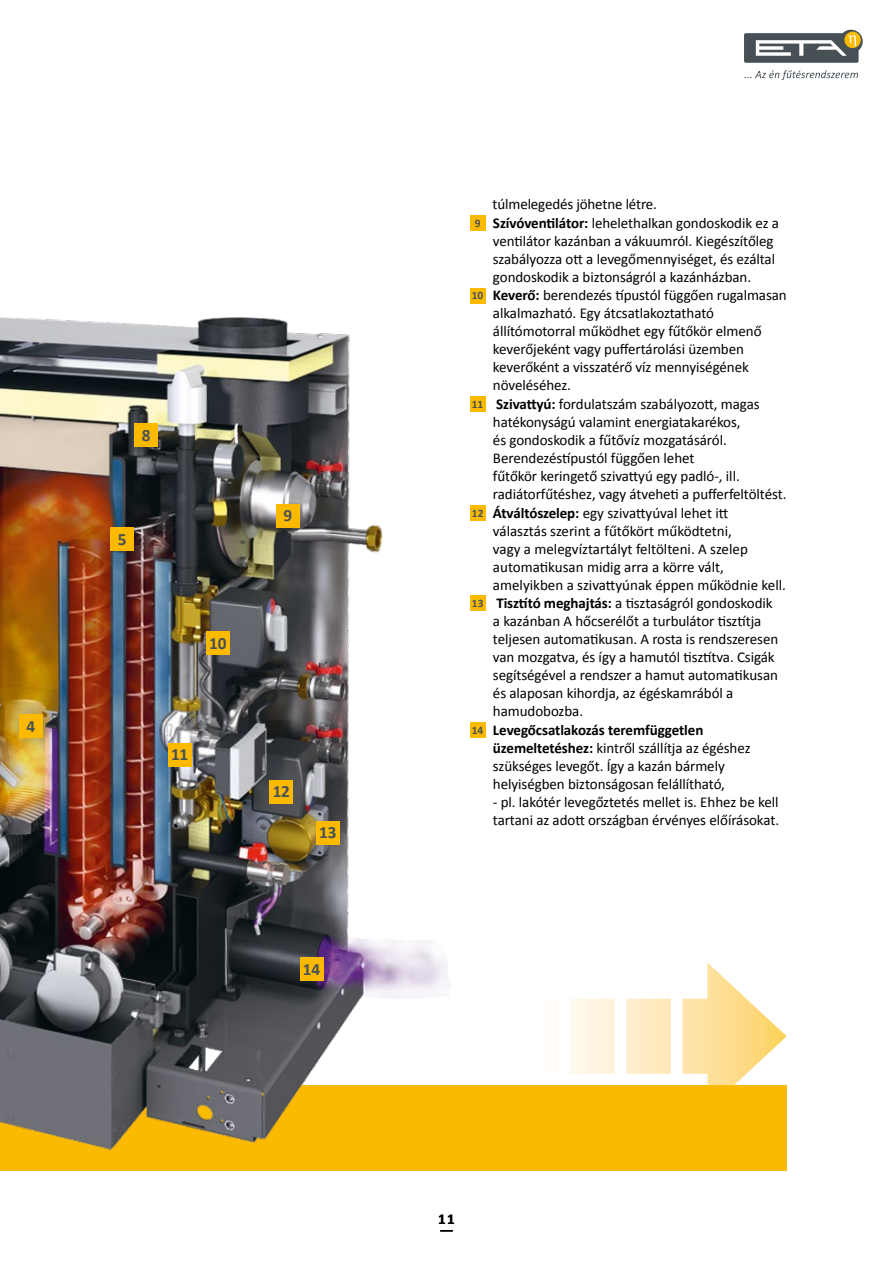
<style>
.page{position:relative;width:893px;height:1263px;background:#fff}
.page>*{position:absolute;margin:0;border:0;box-sizing:border-box;transform-origin:0 0}
.t1{font:700 17.25px "Calibri";letter-spacing:-.015em;color:#465055}
.ETA_Fließtext{font:15px/18px "Calibri";letter-spacing:-.005em;color:#000}
.t2{font:700 15px "Calibri";color:#000}
.t3{font:700 11.4px "Calibri";letter-spacing:-.005em;color:#465055}
.s1{font-weight:700}
</style>
<div class="page">
<svg style="left:570px;top:963px;width:217px;height:122px"></svg>
<div style="left:0;top:1085px;width:787px;height:85px;background:#fbba00"></div>
<img style="left:0;top:288px;width:486px;height:863px">
<div style="left:3px;top:698px;width:55px;height:55px;background:#000;opacity:.4"></div>
<div style="left:19px;top:714px;width:24px;height:23px;background:#fbba00"></div>
<div style="left:111px;top:527px;width:23px;height:24px;background:#fbba00"></div>
<div style="left:300px;top:957px;width:23px;height:24px;background:#fbba00"></div>
<div style="left:134px;top:423px;width:24px;height:24px;background:#fbba00"></div>
<div style="left:206px;top:631px;width:24px;height:24px;background:#fbba00"></div>
<div style="left:276px;top:504px;width:24px;height:23px;background:#fbba00"></div>
<div style="left:270px;top:780px;width:23px;height:23px;background:#fbba00"></div>
<div style="left:316px;top:821px;width:24px;height:23px;background:#fbba00"></div>
<div style="left:168px;top:743px;width:23px;height:23px;background:#fbba00"></div>
<div style="left:470px;top:215px;width:15px;height:16px;background:#fbba00"></div>
<div style="left:470px;top:288px;width:15px;height:15px;background:#fbba00"></div>
<div style="left:470px;top:396px;width:15px;height:16px;background:#fbba00"></div>
<div style="left:470px;top:505px;width:15px;height:16px;background:#fbba00"></div>
<div style="left:470px;top:596px;width:15px;height:15px;background:#fbba00"></div>
<div style="left:470px;top:722px;width:15px;height:16px;background:#fbba00"></div>
<svg style="left:744px;top:30px;width:119px;height:33px"></svg>
<svg style="left:744px;top:70px;width:114px;height:10px"></svg>
<p class="t1" style="left:26px;top:715px;width:10px">4</p>
<p class="t1" style="left:142px;top:424px;width:10px">8</p>
<p class="t1" style="left:118px;top:528px;width:10px">5</p>
<p class="t1" style="left:209px;top:632px;width:19px">10</p>
<p class="t1" style="left:171px;top:744px;width:18px">11</p>
<p class="t1" style="left:284px;top:504px;width:10px">9</p>
<p class="t1" style="left:273px;top:781px;width:19px">12</p>
<p class="t1" style="left:319px;top:821px;width:19px">13</p>
<p class="t1" style="left:303px;top:958px;width:19px">14</p>
<p class="ETA_Fließtext" style="left:493px;top:195px;width:166px">túlmelegedés jöhetne létre.</p>
<p class="t3" style="left:475px;top:216px;width:7px">9</p>
<p class="ETA_Fließtext" style="left:493px;top:214px;width:288px"><span class="s1">Szívóventilátor:</span> lehelethalkan gondoskodik ez a ventilátor kazánban a vákuumról. Kiegészítőleg szabályozza ott a levegőmennyiséget, és ezáltal gondoskodik a biztonságról a kazánházban.</p>
<p class="t3" style="left:472px;top:288px;width:13px">10</p>
<p class="ETA_Fließtext" style="left:493px;top:286px;width:295px"><span class="s1">Keverő:</span> berendezés típustól függően rugalmasan alkalmazható. Egy átcsatlakoztatható állítómotorral működhet egy fűtőkör elmenő keverőjeként vagy puffertárolási üzemben keverőként a visszatérő víz mennyiségének növeléséhez.</p>
<p class="t3" style="left:472px;top:397px;width:13px">11</p>
<p class="ETA_Fließtext" style="left:493px;top:395px;width:295px"><span class="s1">Szivattyú:</span> fordulatszám szabályozott, magas hatékonyságú valamint energiatakarékos,<br>és gondoskodik a fűtővíz mozgatásáról.<br>Berendezéstípustól függően lehet<br>fűtőkör keringető szivattyú egy padló-, ill. radiátorfűtéshez, vagy átveheti a pufferfeltöltést.</p>
<p class="t3" style="left:472px;top:505px;width:13px">12</p>
<p class="ETA_Fließtext" style="left:493px;top:504px;width:295px"><span class="s1">Átváltószelep:</span> egy szivattyúval lehet itt választás szerint a fűtőkört működtetni,<br>vagy a melegvíztartályt feltölteni. A szelep automatikusan midig arra a körre vált, amelyikben a szivattyúnak éppen működnie kell.</p>
<p class="t3" style="left:472px;top:596px;width:13px">13</p>
<p class="ETA_Fließtext" style="left:493px;top:594px;width:287px"><span class="s1">Tisztító meghajtás:</span> a tisztaságról gondoskodik a kazánban A hőcserélőt a turbulátor tisztítja teljesen automatikusan. A rosta is rendszeresen van mozgatva, és így a hamutól tisztítva. Csigák segítségével a rendszer a hamut automatikusan és alaposan kihordja, az égéskamrából a hamudobozba.</p>
<p class="t3" style="left:472px;top:723px;width:13px">14</p>
<p class="ETA_Fließtext" style="left:493px;top:721px;width:259px"><span class="s1">Levegőcsatlakozás teremfüggetlen üzemeltetéshez:</span> kintről szállítja az égéshez szükséges levegőt. Így a kazán bármely helyiségben biztonságosan felállítható,</p>
<p class="ETA_Fließtext" style="left:493px;top:793px;width:288px">- pl. lakótér levegőztetés mellet is. Ehhez be kell tartani az adott országban érvényes előírásokat.</p>
<p class="t2" style="left:438px;top:1209px;width:18px">11</p>
</div>
